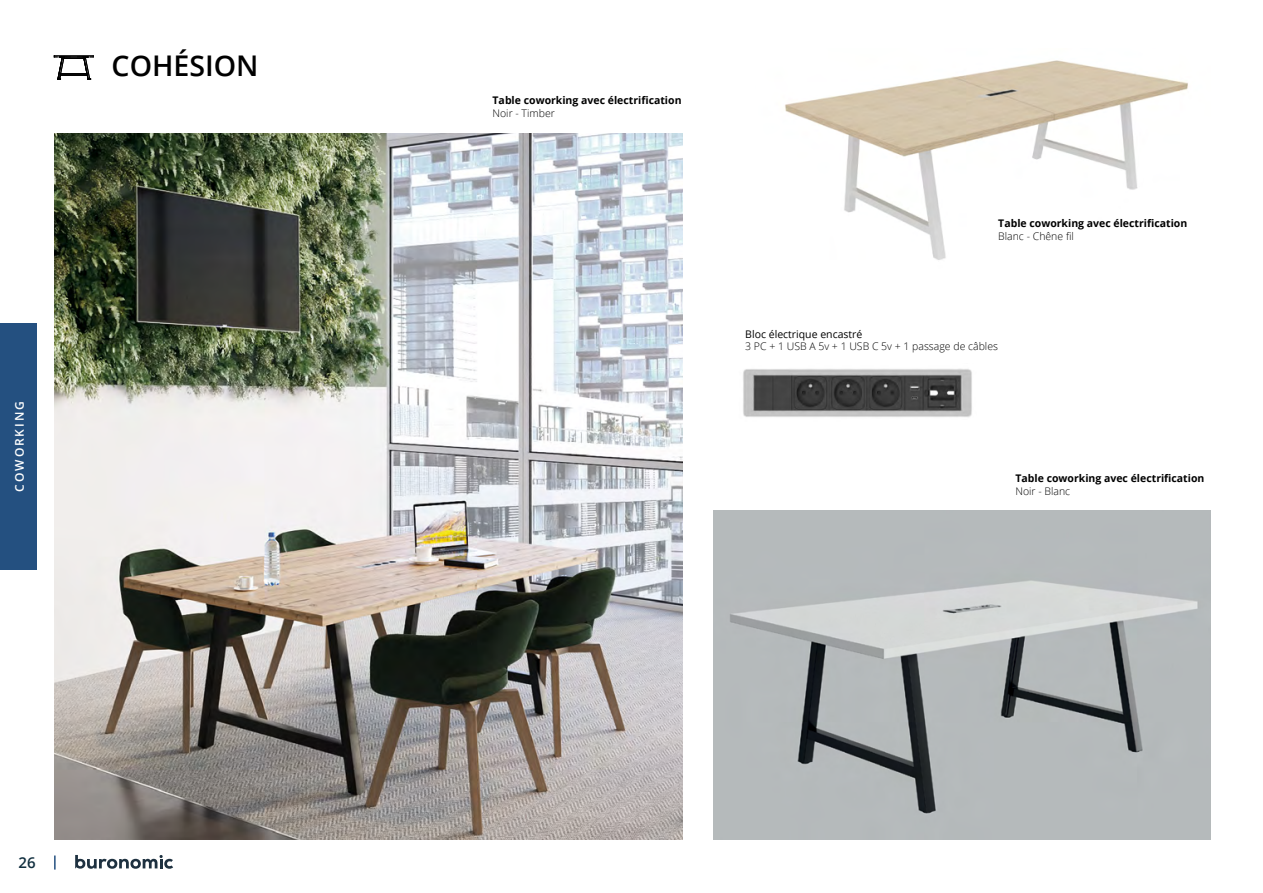
<style>
.page{position:relative;width:1263px;height:893px;background:#fff}
.page>*{position:absolute;margin:0;border:0;box-sizing:border-box;transform-origin:0 0}
.Titre_Gamme_Haut_de{font:600 28.5px "Open Sans";color:#000}
.t1{font:600 15px "Open Sans";color:#112f3f}
.t2{font:600 12px "Open Sans";letter-spacing:.16em;color:#fff}
.Légende_image_ambian{font:700 10.5px "Open Sans";color:#000}
.Légende_image_ambian-2{font:300 10.5px "Open Sans";color:#000}
.Légende_image_ambian-3{font:10.5px "Open Sans";color:#000}
</style>
<div class="page">
<svg style="left:75px;top:855px;width:98px;height:14px"></svg>
<svg style="left:54px;top:855px;width:2px;height:15px"></svg>
<div style="left:0;top:323px;width:36px;height:247px;background:#245080"></div>
<img style="left:54px;top:133px;width:628px;height:706px">
<img style="left:714px;top:511px;width:496px;height:328px">
<hr style="left:54px;top:55px;width:39px;height:1px;background:#000">
<svg style="left:54px;top:56px;width:40px;height:24px"></svg>
<img style="left:785px;top:60px;width:403px;height:200px">
<img style="left:743px;top:368px;width:229px;height:49px">
<p class="Titre_Gamme_Haut_de" style="left:112px;top:46px;width:148px">COHÉSION</p>
<p class="t2" style="left:11px;top:492px;width:92px;rotate:-90deg">COWORKING</p>
<h2 class="t1" style="left:18px;top:852px;width:19px">26</h2>
<p class="Légende_image_ambian" style="left:493px;top:93px;width:190px">Table coworking avec électrification</p>
<p class="Légende_image_ambian-2" style="left:493px;top:106px;width:64px">Noir - Timber</p>
<p class="Légende_image_ambian" style="left:998px;top:216px;width:190px">Table coworking avec électrification</p>
<p class="Légende_image_ambian-2" style="left:998px;top:229px;width:77px">Blanc - Chêne fil</p>
<p class="Légende_image_ambian-3" style="left:745px;top:327px;width:119px">Bloc électrique encastré</p>
<p class="Légende_image_ambian-2" style="left:745px;top:339px;width:254px">3 PC + 1 USB A 5v + 1 USB C 5v + 1 passage de câbles</p>
<p class="Légende_image_ambian" style="left:1015px;top:471px;width:190px">Table coworking avec électrification</p>
<p class="Légende_image_ambian-2" style="left:1015px;top:484px;width:56px">Noir - Blanc</p>
</div>
